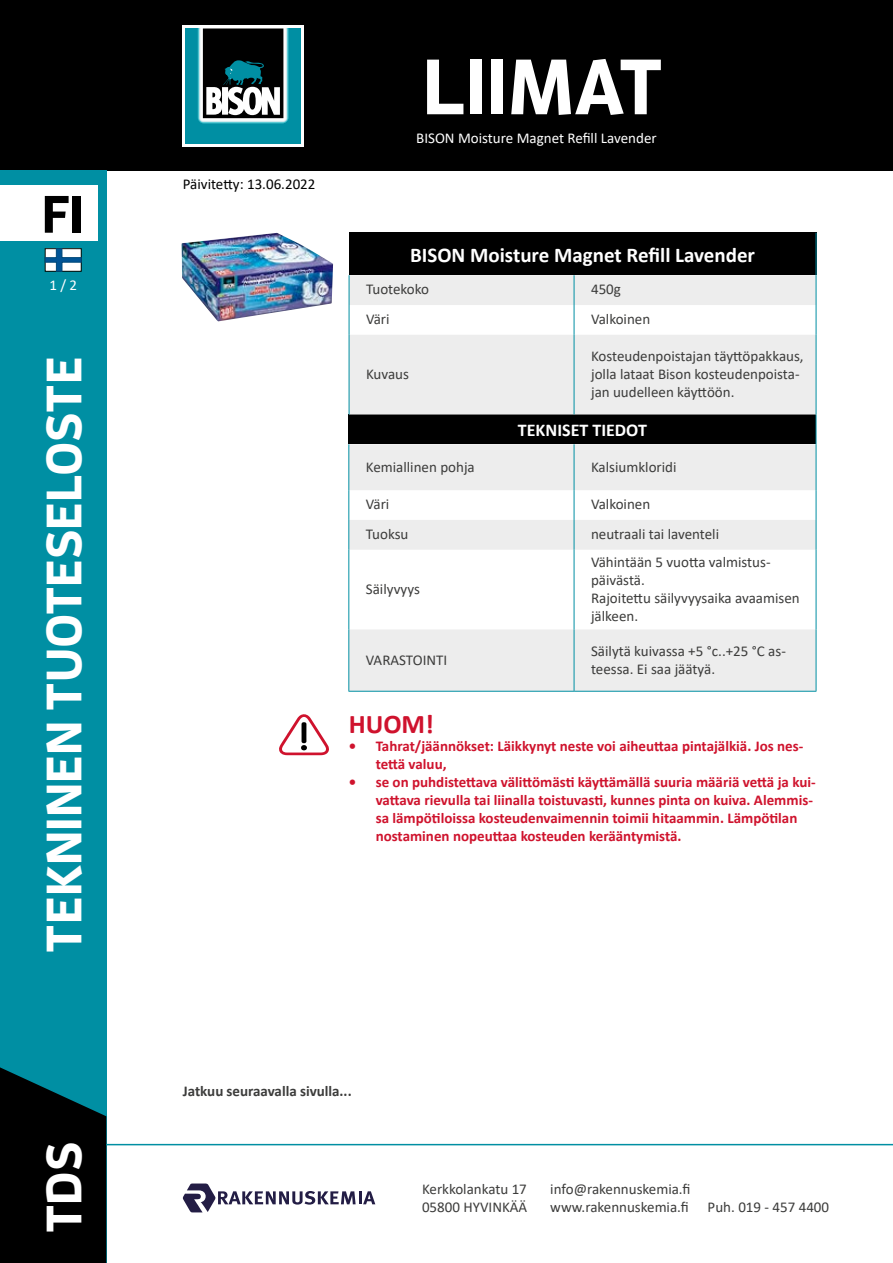
<style>
.page{position:relative;width:893px;height:1263px;background:#fff}
.page>*{position:absolute;margin:0;border:0;box-sizing:border-box;transform-origin:0 0}
.t1{font:700 78.15px "Enzo OT";color:#fff}
.t2{font:700 52.5px "Enzo OT";color:#000}
.t3{font:700 49.5px "Enzo OT";color:#fff}
.t4{font:700 27px "Calibri";color:#cf122d}
.t5{font:700 21px "Calibri";color:#fff}
.t6{font:700 18px "Calibri";color:#fff}
.t7{font:15px/18px "Calibri";color:#3c3c3b}
.t8{font:700 15px/18px "Calibri";color:#cf132d}
.t9{font:15px "Calibri";color:#fff}
.t10{font:700 15px "Calibri";color:#3c3c3b}
.t11{font:15px "Calibri";color:#000}
</style>
<div class="page">
<div style="left:0;top:0;width:893px;height:170px;background:#000"></div>
<div style="left:0;top:170px;width:106px;height:1093px;background:#008fa3"></div>
<svg style="left:0;top:1067px;width:106px;height:196px;background:#001214"></svg>
<hr style="left:106px;top:1144px;width:787px;height:1px;background:#008fa3">
<div style="left:0;top:186px;width:98px;height:55px;background:#fff"></div>
<svg style="left:45px;top:248px;width:36px;height:23px"></svg>
<svg style="left:183px;top:26px;width:121px;height:121px"></svg>
<div style="left:186px;top:29px;width:115px;height:115px;background:#008fa3"></div>
<svg style="left:197px;top:29px;width:92px;height:95px;background:#4b5e60"></svg>
<svg style="left:182px;top:1183px;width:193px;height:29px"></svg>
<div style="left:349px;top:414px;width:467px;height:30px;background:#000"></div>
<svg style="left:349px;top:444px;width:467px;height:247px;fill:#ededed"></svg>
<hr style="left:816px;top:414px;width:1px;height:30px;background:#008fa3">
<hr style="left:348px;top:444px;width:1px;height:46px;background:#008fa3">
<hr style="left:574px;top:444px;width:1px;height:46px;background:#008fa3">
<hr style="left:816px;top:444px;width:1px;height:46px;background:#008fa3">
<hr style="left:348px;top:490px;width:1px;height:30px;background:#008fa3">
<hr style="left:574px;top:490px;width:1px;height:30px;background:#008fa3">
<hr style="left:816px;top:490px;width:1px;height:30px;background:#008fa3">
<hr style="left:348px;top:520px;width:1px;height:30px;background:#008fa3">
<hr style="left:574px;top:520px;width:1px;height:30px;background:#008fa3">
<hr style="left:816px;top:520px;width:1px;height:30px;background:#008fa3">
<hr style="left:348px;top:550px;width:1px;height:79px;background:#008fa3">
<hr style="left:574px;top:550px;width:1px;height:79px;background:#008fa3">
<hr style="left:816px;top:550px;width:1px;height:79px;background:#008fa3">
<hr style="left:348px;top:629px;width:1px;height:62px;background:#008fa3">
<hr style="left:574px;top:629px;width:1px;height:62px;background:#008fa3">
<hr style="left:816px;top:629px;width:1px;height:62px;background:#008fa3">
<hr style="left:348px;top:691px;width:226px;height:1px;background:#008fa3">
<hr style="left:574px;top:691px;width:242px;height:1px;background:#008fa3">
<div style="left:349px;top:233px;width:467px;height:42px;background:#000"></div>
<svg style="left:350px;top:275px;width:466px;height:139px;fill:#ededed"></svg>
<hr style="left:816px;top:233px;width:1px;height:42px;background:#008fa3">
<hr style="left:349px;top:275px;width:1px;height:30px;background:#008fa3">
<hr style="left:574px;top:275px;width:1px;height:30px;background:#008fa3">
<hr style="left:816px;top:275px;width:1px;height:30px;background:#008fa3">
<hr style="left:349px;top:305px;width:1px;height:30px;background:#008fa3">
<hr style="left:574px;top:305px;width:1px;height:30px;background:#008fa3">
<hr style="left:816px;top:305px;width:1px;height:30px;background:#008fa3">
<hr style="left:349px;top:335px;width:1px;height:79px;background:#008fa3">
<hr style="left:574px;top:335px;width:1px;height:79px;background:#008fa3">
<hr style="left:816px;top:335px;width:1px;height:79px;background:#008fa3">
<img style="left:182px;top:233px;width:151px;height:88px">
<svg style="left:279px;top:714px;width:50px;height:41px"></svg>
<h2 class="t2" style="left:42px;top:181px;width:44px">FI</h2>
<p class="t9" style="left:49px;top:275px;width:29px">1 / 2</p>
<h3 class="t3" style="left:33px;top:952px;width:597px;rotate:-90deg">TEKNINEN TUOTESELOSTE</h3>
<h3 class="t3" style="left:33px;top:1233px;width:93px;rotate:-90deg">TDS</h3>
<h1 class="t1" style="left:422px;top:38px;width:242px">LIIMAT</h1>
<p class="t11" style="left:183px;top:173px;width:134px">Päivitetty: 13.06.2022</p>
<p class="t9" style="left:416px;top:128px;width:242px">BISON Moisture Magnet Refill Lavender</p>
<h3 class="t5" style="left:410px;top:240px;width:346px">BISON Moisture Magnet Refill Lavender</h3>
<p class="t7" style="left:366px;top:280px;width:64px">Tuotekoko</p>
<p class="t7" style="left:591px;top:280px;width:31px">450g</p>
<p class="t7" style="left:366px;top:310px;width:25px">Väri</p>
<p class="t7" style="left:591px;top:310px;width:61px">Valkoinen</p>
<p class="t7" style="left:366px;top:365px;width:44px">Kuvaus</p>
<p class="t7" style="left:591px;top:347px;width:214px">Kosteudenpoistajan täyttöpakkaus, jolla lataat Bison kosteudenpoista&shy;jan uudelleen käyttöön.</p>
<p class="t6" style="left:518px;top:417px;width:130px">TEKNISET TIEDOT</p>
<p class="t7" style="left:366px;top:457px;width:110px">Kemiallinen pohja</p>
<p class="t7" style="left:591px;top:457px;width:87px">Kalsiumkloridi</p>
<p class="t7" style="left:366px;top:495px;width:25px">Väri</p>
<p class="t7" style="left:591px;top:495px;width:61px">Valkoinen</p>
<p class="t7" style="left:366px;top:525px;width:44px">Tuoksu</p>
<p class="t7" style="left:591px;top:525px;width:130px">neutraali tai laventeli</p>
<p class="t7" style="left:366px;top:580px;width:56px">Säilyvyys</p>
<p class="t7" style="left:591px;top:553px;width:210px">Vähintään 5 vuotta valmistus&shy;päivästä.<br>Rajoitettu säilyvyysaika avaamisen jälkeen.</p>
<p class="t7" style="left:366px;top:650px;width:83px">VARASTOINTI</p>
<p class="t7" style="left:591px;top:641px;width:196px">Säilytä kuivassa +5 °c..+25 °C as&shy;teessa. Ei saa jäätyä.</p>
<h3 class="t4" style="left:349px;top:705px;width:87px">HUOM!</h3>
<p class="t8" style="left:376px;top:737px;width:429px;text-indent:-27px">• Tahrat/jäännökset: Läikkynyt neste voi aiheuttaa pintajälkiä. Jos nes&shy;tettä valuu,</p>
<p class="t8" style="left:376px;top:773px;width:441px;text-indent:-27px">• se on puhdistettava välittömästi käyttämällä suuria määriä vettä ja kui&shy;vattava rievulla tai liinalla toistuvasti, kunnes pinta on kuiva. Alemmis&shy;sa lämpötiloissa kosteudenvaimennin toimii hitaammin. Lämpötilan nostaminen nopeuttaa kosteuden kerääntymistä.</p>
<p class="t10" style="left:183px;top:1080px;width:170px">Jatkuu seuraavalla sivulla...</p>
<p class="t7" style="left:422px;top:1180px;width:107px">Kerkkolankatu 17<br>05800 HYVINKÄÄ</p>
<p class="t7" style="left:550px;top:1180px;width:142px">info@rakennuskemia.fi www.rakennuskemia.fi</p>
<p class="t7" style="left:708px;top:1198px;width:123px">Puh. 019 - 457 4400</p>
</div>
